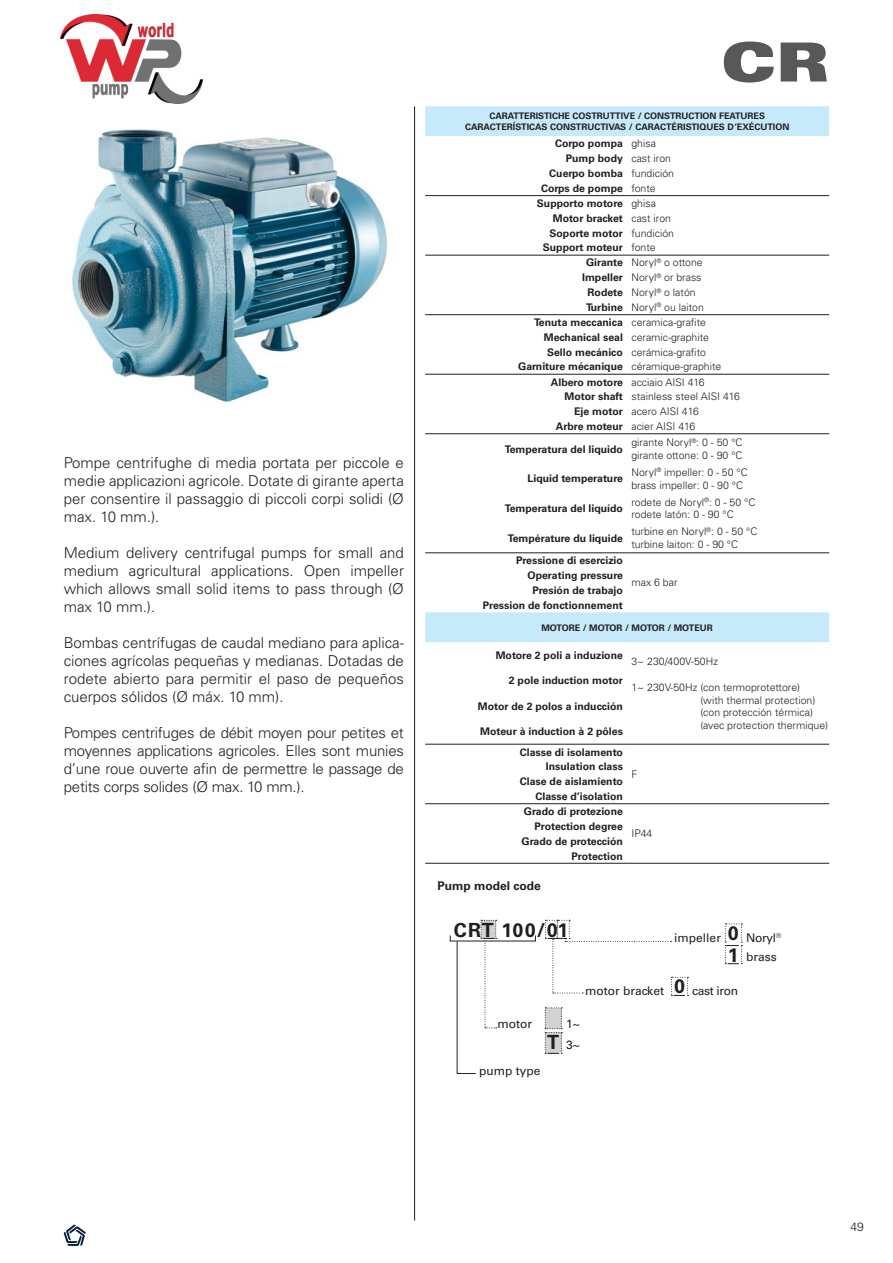
<style>
.page{position:relative;width:893px;height:1263px;background:#fff}
.page>*{position:absolute;margin:0;border:0;box-sizing:border-box;transform-origin:0 0}
.t1{font:54px "Univers LT Std X Black Ex";color:#57585a}
.t2{font:700 19.5px "Univers LT Std";letter-spacing:.04em;color:#231f20}
.t3{font:300 15px/18px "Univers LT Std";color:#231f20;text-align:justify}
.t4{font:12px "Univers LT Std";color:#231f20}
.t5{font:700 12px "Univers LT Std";color:#231f20}
.t6{font:300 12px "Univers LT Std";color:#231f20}
.t7{font:300 10.5px/12.6px "Univers LT Std";color:#231f20}
.t8{font:700 10.5px/14.9px "Univers LT Std";color:#231f20;text-align:right}
.t9{font:700 9px/10.8px "Univers LT Std";color:#231f20;text-align:center}
.s1{font-weight:300}
.s2{font-weight:700}
.s3{font-weight:700;font-size:19.5px}
</style>
<div class="page">
<svg style="left:64px;top:1225px;width:22px;height:21px"></svg>
<img style="left:72px;top:129px;width:316px;height:277px">
<svg style="left:425px;top:106px;width:404px;height:536px"></svg>
<hr style="left:425px;top:195px;width:202px;height:1px;background:#231f20">
<hr style="left:425px;top:255px;width:202px;height:1px;background:#231f20">
<hr style="left:627px;top:255px;width:202px;height:1px;background:#231f20">
<hr style="left:425px;top:314px;width:202px;height:1px;background:#231f20">
<hr style="left:627px;top:314px;width:202px;height:1px;background:#231f20">
<hr style="left:425px;top:374px;width:202px;height:1px;background:#231f20">
<hr style="left:627px;top:374px;width:202px;height:1px;background:#231f20">
<hr style="left:425px;top:433px;width:202px;height:1px;background:#231f20">
<hr style="left:627px;top:433px;width:202px;height:1px;background:#231f20">
<hr style="left:425px;top:553px;width:202px;height:1px;background:#231f20">
<hr style="left:627px;top:553px;width:202px;height:1px;background:#231f20">
<hr style="left:425px;top:744px;width:202px;height:1px;background:#231f20">
<hr style="left:627px;top:744px;width:202px;height:1px;background:#231f20">
<hr style="left:425px;top:803px;width:202px;height:1px;background:#231f20">
<hr style="left:627px;top:803px;width:202px;height:1px;background:#231f20">
<hr style="left:627px;top:195px;width:202px;height:1px;background:#231f20">
<hr style="left:627px;top:863px;width:202px;height:1px;background:#231f20">
<hr style="left:425px;top:863px;width:202px;height:1px;background:#231f20">
<hr style="left:414px;top:106px;width:1px;height:1114px;background:#231f20">
<svg style="left:456px;top:920px;width:41px;height:154px"></svg>
<svg style="left:725px;top:923px;width:17px;height:41px"></svg>
<svg style="left:545px;top:1007px;width:17px;height:47px"></svg>
<svg style="left:545px;top:920px;width:143px;height:76px"></svg>
<img style="left:60px;top:15px;width:143px;height:88px">
<p class="t3" style="left:64px;top:454px;width:342px">Pompe centrifughe di media portata per piccole e medie applicazioni agricole. Dotate di girante aperta per consentire il passaggio di piccoli corpi solidi (Ø max. 10 mm.).</p>
<p class="t3" style="left:64px;top:544px;width:342px">Medium delivery centrifugal pumps for small and medium agricultural applications. Open impeller which allows small solid items to pass through (Ø max 10 mm.).</p>
<p class="t3" style="left:64px;top:634px;width:342px">Bombas centrífugas de caudal mediano para aplica&shy;ciones agrícolas pequeñas y medianas. Dotadas de rodete abierto para permitir el paso de pequeños cuerpos sólidos (Ø máx. 10 mm).</p>
<p class="t3" style="left:64px;top:724px;width:342px">Pompes centrifuges de débit moyen pour petites et moyennes applications agricoles. Elles sont munies d’une roue ouverte afin de permettre le passage de petits corps solides (Ø max. 10 mm.).</p>
<h1 class="t1" style="left:721px;top:30px;width:109px">CR</h1>
<p class="t9" style="left:465px;top:111px;width:326px">CARATTERISTICHE COSTRUTTIVE / CONSTRUCTION FEATURES<br>CARACTERÍSTICAS CONSTRUCTIVAS / CARACTÉRISTIQUES D’EXÉCUTION</p>
<p class="t8" style="left:555px;top:136px;width:102px">Corpo pompa <span class="s1">ghisa</span></p>
<p class="t8" style="left:566px;top:151px;width:107px">Pump body <span class="s1">cast iron</span></p>
<p class="t8" style="left:549px;top:166px;width:126px">Cuerpo bomba <span class="s1">fundición</span></p>
<p class="t8" style="left:541px;top:181px;width:116px">Corps de pompe <span class="s1">fonte</span></p>
<p class="t8" style="left:537px;top:196px;width:120px">Supporto motore <span class="s1">ghisa</span></p>
<p class="t8" style="left:553px;top:211px;width:120px">Motor bracket <span class="s1">cast iron</span></p>
<p class="t8" style="left:549px;top:226px;width:126px">Soporte motor <span class="s1">fundición</span></p>
<p class="t8" style="left:543px;top:240px;width:114px">Support moteur <span class="s1">fonte</span></p>
<p class="t7" style="left:586px;top:256px;width:118px"><span class="s2">Girante</span> Noryl<sup>®</sup> o ottone</p>
<p class="t7" style="left:582px;top:271px;width:121px"><span class="s2">Impeller</span> Noryl<sup>®</sup> or brass</p>
<p class="t7" style="left:588px;top:286px;width:110px"><span class="s2">Rodete</span> Noryl<sup>®</sup> o latón</p>
<p class="t7" style="left:586px;top:301px;width:119px"><span class="s2">Turbine</span> Noryl<sup>®</sup> ou laiton</p>
<p class="t7" style="left:534px;top:316px;width:174px"><span class="s2">Tenuta meccanica</span> ceramica-grafite</p>
<p class="t7" style="left:544px;top:331px;width:167px"><span class="s2">Mechanical seal</span> ceramic-graphite</p>
<p class="t7" style="left:547px;top:346px;width:161px"><span class="s2">Sello mecánico</span> cerámica-grafito</p>
<p class="t8" style="left:518px;top:359px;width:205px">Garniture mécanique <span class="s1">céramique-graphite</span></p>
<p class="t7" style="left:551px;top:375px;width:155px"><span class="s2">Albero motore</span> acciaio AISI 416</p>
<p class="t7" style="left:564px;top:390px;width:177px"><span class="s2">Motor shaft</span> stainless steel AISI 416</p>
<p class="t7" style="left:574px;top:405px;width:126px"><span class="s2">Eje motor</span> acero AISI 416</p>
<p class="t7" style="left:556px;top:420px;width:141px"><span class="s2">Arbre moteur</span> acier AISI 416</p>
<p class="t8" style="left:505px;top:441px;width:120px">Temperatura del liquido</p>
<p class="t7" style="left:631px;top:436px;width:113px">girante Noryl<sup>®</sup>: 0 - 50 °C girante ottone: 0 - 90 °C</p>
<p class="t8" style="left:528px;top:471px;width:97px">Liquid temperature</p>
<p class="t7" style="left:631px;top:466px;width:118px">Noryl<sup>®</sup> impeller: 0 - 50 °C brass impeller: 0 - 90 °C</p>
<p class="t8" style="left:505px;top:501px;width:120px">Temperatura del liquído</p>
<p class="t7" style="left:631px;top:496px;width:125px">rodete de Noryl<sup>®</sup>: 0 - 50 °C rodete latón: 0 - 90 °C</p>
<p class="t8" style="left:508px;top:531px;width:117px">Température du liquide</p>
<p class="t7" style="left:631px;top:525px;width:127px">turbine en Noryl<sup>®</sup>: 0 - 50 °C turbine laiton: 0 - 90 °C</p>
<p class="t8" style="left:516px;top:553px;width:108px">Pressione di esercizio<br>Operating pressure</p>
<p class="t7" style="left:631px;top:576px;width:48px">max 6 bar</p>
<p class="t8" style="left:483px;top:583px;width:142px">Presión de trabajo<br>Pression de fonctionnement</p>
<p class="t9" style="left:541px;top:622px;width:173px">MOTORE / MOTOR / MOTOR / MOTEUR</p>
<p class="t8" style="left:496px;top:648px;width:129px">Motore 2 poli a induzione</p>
<p class="t7" style="left:631px;top:655px;width:88px">3~ 230/400V-50Hz</p>
<p class="t8" style="left:509px;top:673px;width:116px">2 pole induction motor</p>
<p class="t7" style="left:631px;top:681px;width:170px">1~ 230V-50Hz (con termoprotettore)</p>
<p class="t8" style="left:478px;top:699px;width:147px">Motor de 2 polos a inducción</p>
<p class="t8" style="left:480px;top:721px;width:144px;line-height:20.4px">Moteur à induction à 2 pôles<br>Classe di isolamento</p>
<p class="t7" style="left:631px;top:768px;width:7px">F</p>
<p class="t7" style="left:700px;top:694px;width:129px">(with thermal protection) (con protección térmica) (avec protection thermique)</p>
<p class="t8" style="left:520px;top:759px;width:105px">Insulation class<br>Clase de aislamiento<br>Classe d’isolation<br>Grado di protezione</p>
<p class="t8" style="left:521px;top:819px;width:103px">Protection degree<br>Grado de protección<br>Protection</p>
<p class="t5" style="left:438px;top:879px;width:105px">Pump model code</p>
<h2 class="t2" style="left:454px;top:918px;width:116px">CRT 100/01</h2>
<p class="t7" style="left:631px;top:827px;width:23px">IP44</p>
<h2 class="t2" style="left:728px;top:922px;width:12px">0</h2>
<p class="t4" style="left:674px;top:931px;width:48px">impeller</p>
<h2 class="t2" style="left:728px;top:943px;width:12px">1</h2>
<p class="t4" style="left:585px;top:983px;width:154px">motor bracket <span class="s3">0</span> cast iron</p>
<p class="t4" style="left:746px;top:931px;width:37px">Noryl<sup>®</sup></p>
<p class="t4" style="left:746px;top:949px;width:32px">brass</p>
<p class="t4" style="left:497px;top:1016px;width:36px">motor</p>
<p class="t4" style="left:566px;top:1016px;width:15px">1~</p>
<h2 class="t2" style="left:547px;top:1031px;width:13px">T</h2>
<p class="t4" style="left:566px;top:1037px;width:15px">3~</p>
<p class="t4" style="left:479px;top:1063px;width:63px">pump type</p>
<p class="t6" style="left:850px;top:1220px;width:15px">49</p>
</div>
